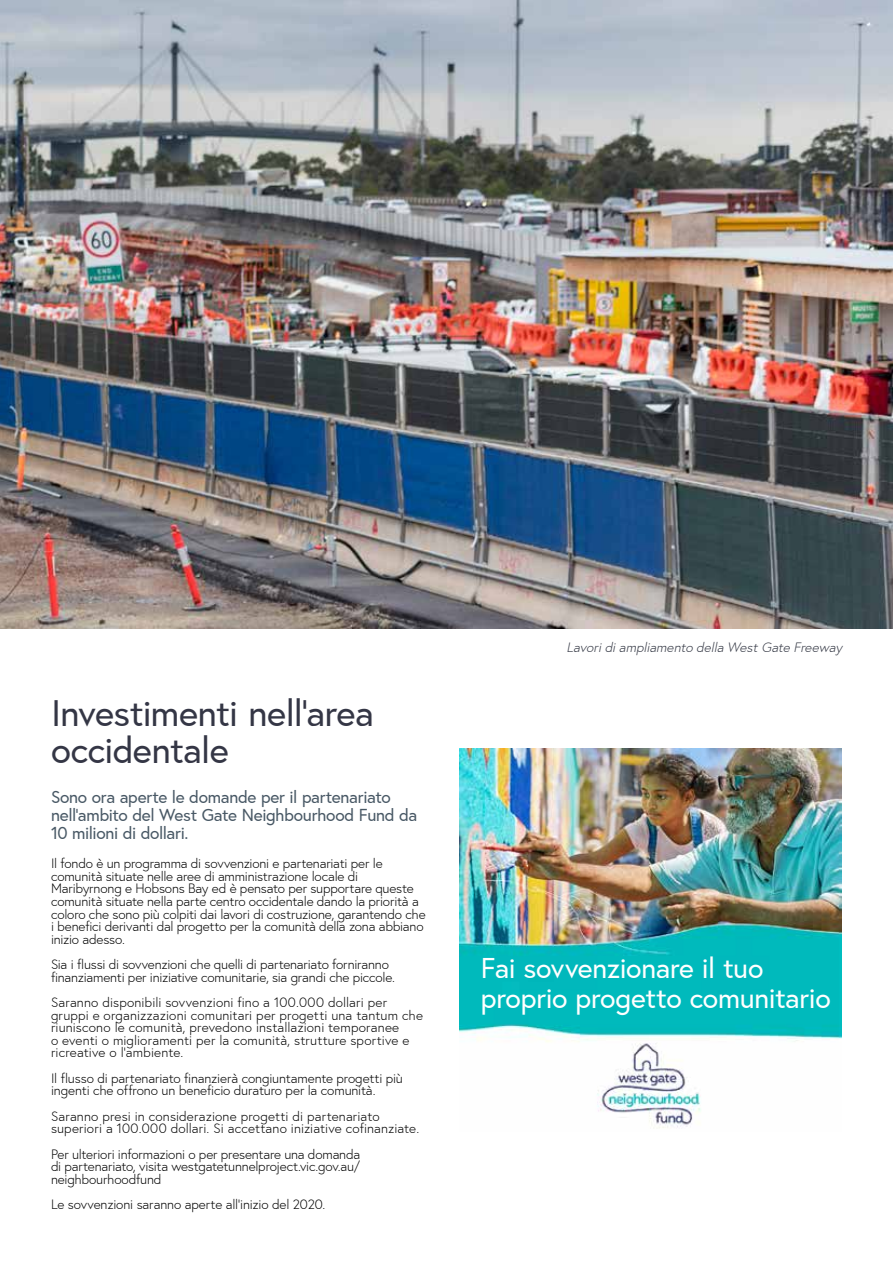
<style>
.page{position:relative;width:893px;height:1263px;background:#fff}
.page>*{position:absolute;margin:0;border:0;box-sizing:border-box;transform-origin:0 0}
.t1{font:36.75px/37.5px "Europa";letter-spacing:-.02em;color:#343645}
.t2{font:28.5px/30px "Europa";letter-spacing:-.015em;color:#fff}
.t3{font:17.25px/18px "Europa";letter-spacing:-.02em;color:#485865}
.t4{font:300 13.5px/12.6px "Europa";letter-spacing:-.01em;color:#000}
.t5{font:300 13.5px/12.6px "Europa";letter-spacing:.01em;color:#000}
.t6{font:italic 300 13.5px "Europa";color:#343844}
</style>
<div class="page">
<img style="left:0;top:0;width:893px;height:629px">
<img style="left:459px;top:749px;width:383px;height:380px">
<h1 class="t1" style="left:51px;top:694px;width:324px">Investimenti nell'area occidentale</h1>
<p class="t3" style="left:51px;top:787px;width:368px">Sono ora aperte le domande per il partenariato nell'ambito del West Gate Neighbourhood Fund da<br>10 milioni di dollari.</p>
<p class="t4" style="left:51px;top:857px;width:376px">Il fondo è un programma di sovvenzioni e partenariati per le comunità situate nelle aree di amministrazione locale di Maribyrnong e Hobsons Bay ed è pensato per supportare queste comunità situate nella parte centro occidentale dando la priorità a coloro che sono più colpiti dai lavori di costruzione, garantendo che i benefici derivanti dal progetto per la comunità della zona abbiano inizio adesso.</p>
<p class="t4" style="left:51px;top:958px;width:346px">Sia i flussi di sovvenzioni che quelli di partenariato forniranno finanziamenti per iniziative comunitarie, sia grandi che piccole.</p>
<p class="t5" style="left:51px;top:996px;width:373px">Saranno disponibili sovvenzioni fino a 100.000 dollari per gruppi e organizzazioni comunitari per progetti una tantum che riuniscono le comunità, prevedono installazioni temporanee<br>o eventi o miglioramenti per la comunità, strutture sportive e ricreative o l'ambiente.</p>
<p class="t4" style="left:51px;top:1072px;width:353px">Il flusso di partenariato finanzierà congiuntamente progetti più ingenti che offrono un beneficio duraturo per la comunità.</p>
<p class="t5" style="left:51px;top:1110px;width:370px">Saranno presi in considerazione progetti di partenariato superiori a 100.000 dollari. Si accettano iniziative cofinanziate.</p>
<p class="t4" style="left:51px;top:1148px;width:311px;text-align:justify">Per ulteriori informazioni o per presentare una domanda di partenariato, visita westgatetunnelproject.vic.gov.au/ neighbourhoodfund</p>
<p class="t4" style="left:51px;top:1198px;width:276px">Le sovvenzioni saranno aperte all'inizio del 2020.</p>
<p class="t6" style="left:566px;top:639px;width:280px">Lavoridiampliamento della WestGate Freeway</p>
<h2 class="t2" style="left:481px;top:953px;width:351px">Fai sovvenzionare il tuo proprio progetto comunitario</h2>
</div>
